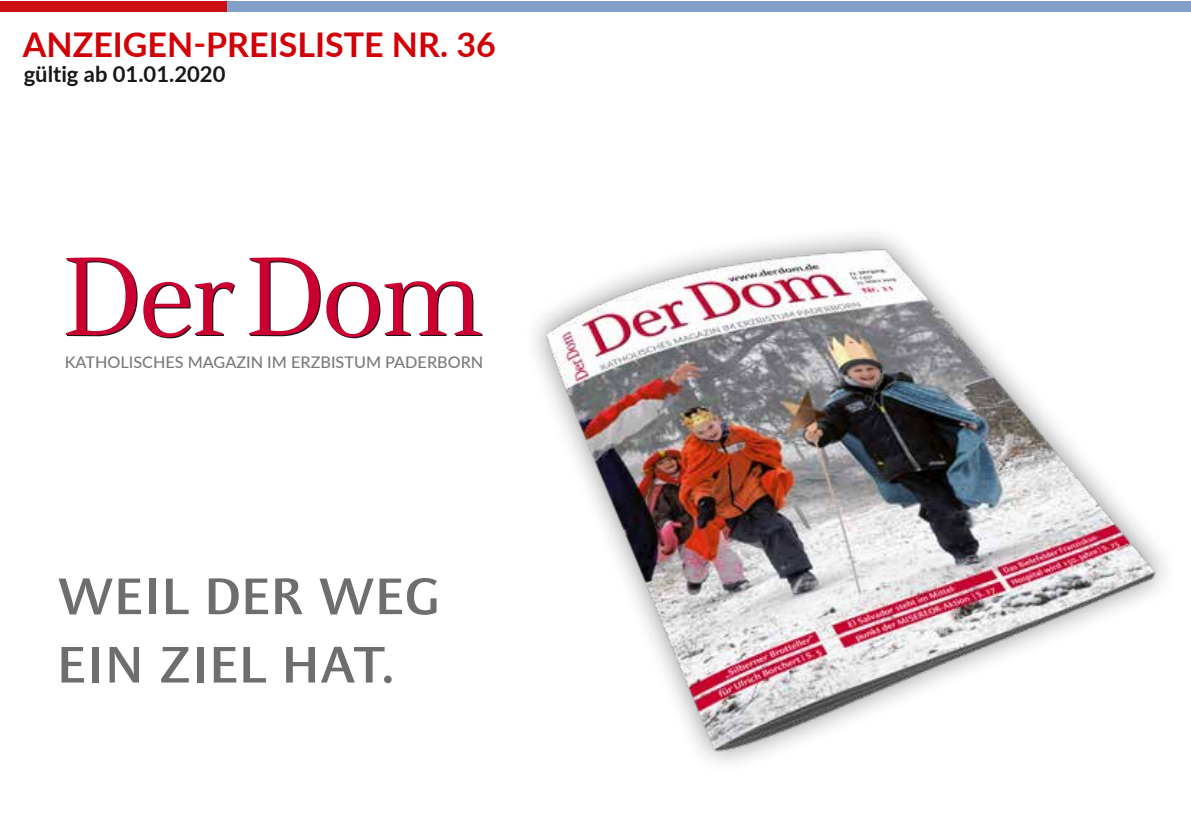
<style>
.page{position:relative;width:1191px;height:840px;background:#fff}
.page>*{position:absolute;margin:0;border:0;box-sizing:border-box;transform-origin:0 0}
.t1{font:700 57px/68.4px "Celeste Sans";color:#6e6e6e}
.t2{font:700 34px "Lato";color:#d20007}
.t3{font:700 22px "Lato";color:#181716}
.t4{font:500 16px "Lato";color:#7b7b7b}
</style>
<div class="page">
<div style="left:0;top:1px;width:227px;height:10px;background:#cd0f13"></div>
<div style="left:227px;top:1px;width:963px;height:10px;background:#83a0c9"></div>
<img style="left:534px;top:234px;width:632px;height:529px">
<svg style="left:66px;top:257px;width:416px;height:81px"></svg>
<h2 class="t2" style="left:23px;top:19px;width:474px">ANZEIGEN-PREISLISTE NR. 36</h2>
<h3 class="t3" style="left:24px;top:58px;width:203px">gültig ab 01.01.2020</h3>
<p class="t4" style="left:65px;top:350px;width:420px">KATHOLISCHES MAGAZIN IM ERZBISTUM PADERBORN</p>
<h1 class="t1" style="left:57px;top:562px;width:385px">WEIL DER WEG<br>EIN ZIEL HAT.</h1>
</div>
